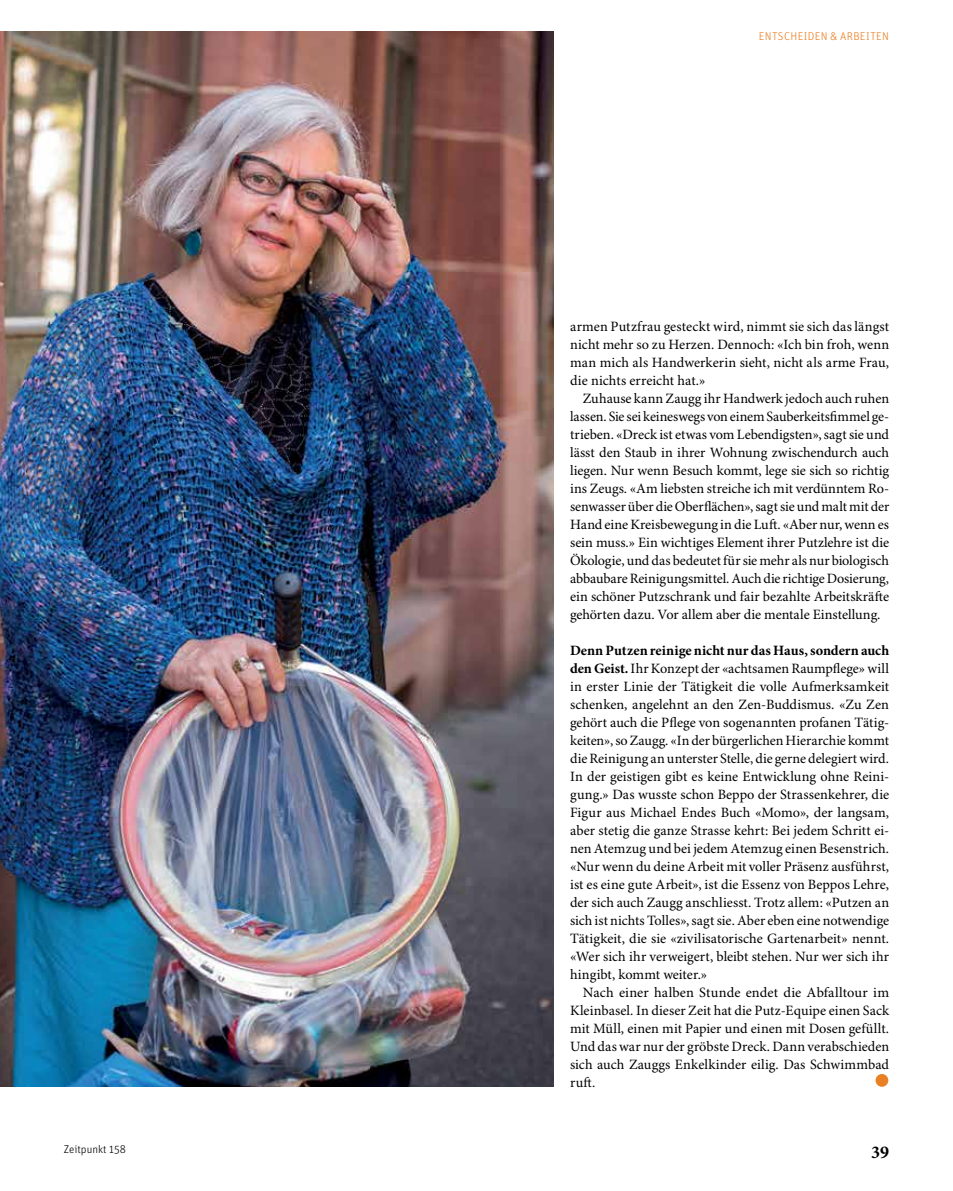
<style>
.page{position:relative;width:953px;height:1191px;background:#fff}
.page>*{position:absolute;margin:0;border:0;box-sizing:border-box;transform-origin:0 0}
.t1{font:700 18px "Minion Pro";color:#000}
.t2{font:14.25px/18px "Minion Pro";color:#000;text-align:justify}
.t3{font:300 11.25px "Unit OT";letter-spacing:.03em;color:#ea8024}
.t4{font:300 11.25px "Unit OT";color:#000}
.s1{font-weight:700}
</style>
<div class="page">
<div style="left:875px;top:1074px;width:13px;height:12px;background:#ea8024;border-radius:50%"></div>
<img style="left:0;top:32px;width:553px;height:1054px">
<p class="t3" style="left:758px;top:29px;width:132px">ENTSCHEIDEN &amp; ARBEITEN</p>
<p class="t2" style="left:570px;top:317px;width:320px">armen Putzfrau gesteckt wird, nimmt sie sich das längst nicht mehr so zu Herzen. Dennoch: «Ich bin froh, wenn man mich als Handwerkerin sieht, nicht als arme Frau, die nichts erreicht hat.»</p>
<p class="t2" style="left:570px;top:389px;width:320px;text-indent:13px">Zuhause kann Zaugg ihr Handwerk jedoch auch ruhen lassen. Sie sei keineswegs von einem Sauberkeitsfimmel ge&shy;trieben. «Dreck ist etwas vom Lebendigsten», sagt sie und lässt den Staub in ihrer Wohnung zwischendurch auch liegen. Nur wenn Besuch kommt, lege sie sich so richtig ins Zeugs. «Am liebsten streiche ich mit verdünntem Ro&shy;senwasser über die Oberflächen», sagt sie und malt mit der Hand eine Kreisbewegung in die Luft. «Aber nur, wenn es sein muss.» Ein wichtiges Element ihrer Putzlehre ist die Ökologie, und das bedeutet für sie mehr als nur biologisch abbaubare Reinigungsmittel. Auch die richtige Dosierung, ein schöner Putzschrank und fair bezahlte Arbeitskräfte gehörten dazu. Vor allem aber die mentale Einstellung.</p>
<p class="t2" style="left:570px;top:641px;width:320px"><span class="s1">Denn Putzen reinige nicht nur das Haus, sondern auch den Geist.</span> Ihr Konzept der «achtsamen Raumpflege» will in erster Linie der Tätigkeit die volle Aufmerksamkeit schenken, angelehnt an den Zen-Buddismus. «Zu Zen gehört auch die Pflege von sogenannten profanen Tätig&shy;keiten», so Zaugg. «In der bürgerlichen Hierarchie kommt die Reinigung an unterster Stelle, die gerne delegiert wird.<br>In der geistigen gibt es keine Entwicklung ohne Reini&shy;gung.» Das wusste schon Beppo der Strassenkehrer, die Figur aus Michael Endes Buch «Momo», der langsam, aber stetig die ganze Strasse kehrt: Bei jedem Schritt ei&shy;nen Atemzug und bei jedem Atemzug einen Besenstrich. «Nur wenn du deine Arbeit mit voller Präsenz ausführst, ist es eine gute Arbeit», ist die Essenz von Beppos Lehre, der sich auch Zaugg anschliesst. Trotz allem: «Putzen an sich ist nichts Tolles», sagt sie. Aber eben eine notwendige Tätigkeit, die sie «zivilisatorische Gartenarbeit» nennt. «Wer sich ihr verweigert, bleibt stehen. Nur wer sich ihr hingibt, kommt weiter.»</p>
<p class="t2" style="left:570px;top:983px;width:320px;text-indent:13px">Nach einer halben Stunde endet die Abfalltour im Kleinbasel. In dieser Zeit hat die Putz-Equipe einen Sack mit Müll, einen mit Papier und einen mit Dosen gefüllt.<br>Und das war nur der gröbste Dreck. Dann verabschieden sich auch Zauggs Enkelkinder eilig. Das Schwimmbad ruft.</p>
<p class="t4" style="left:64px;top:1142px;width:64px">Zeitpunkt 158</p>
<p class="t1" style="left:871px;top:1141px;width:19px">39</p>
</div>
